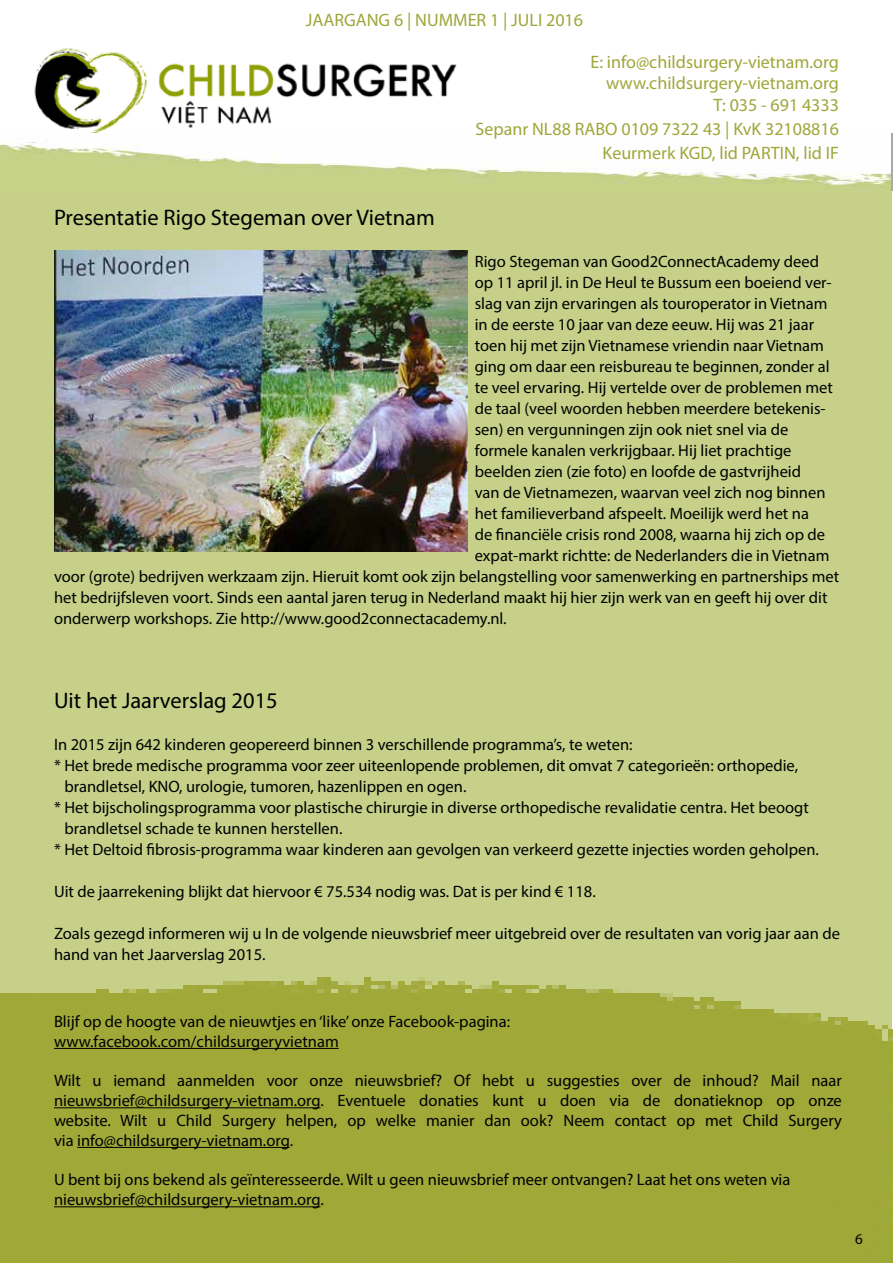
<style>
.page{position:relative;width:893px;height:1263px;background:#fff}
.page>*{position:absolute;margin:0;border:0;box-sizing:border-box;transform-origin:0 0}
.t1{font:22.5px "Myriad Pro";color:#000101}
.t2{font:18px/21.6px "Myriad Pro";color:#9ea73a;text-align:right}
.t3{font:16.5px/19.8px "Myriad Pro";color:#000101}
.t4{font:15px "Myriad Pro";color:#000101}
</style>
<div class="page">
<div style="left:0;top:185px;width:892px;height:1078px;background:#c6d088"></div>
<img style="left:34px;top:48px;width:423px;height:85px">
<div style="left:1px;top:977px;width:892px;height:286px;background:#a0a838"></div>
<img style="left:0;top:142px;width:891px;height:45px">
<hr style="left:54px;top:1048px;width:285px;height:1px;background:#000101">
<hr style="left:54px;top:1107px;width:267px;height:1px;background:#000101">
<hr style="left:77px;top:1147px;width:213px;height:1px;background:#000101">
<hr style="left:54px;top:1206px;width:267px;height:1px;background:#000101">
<img style="left:54px;top:251px;width:414px;height:300px">
<p class="t2" style="left:306px;top:9px;width:279px">JAARGANG 6 | NUMMER 1 | JULI 2016</p>
<h1 class="t1" style="left:54px;top:203px;width:382px">Presentatie Rigo Stegeman over Vietnam</h1>
<p class="t2" style="left:590px;top:50px;width:250px">E: info@childsurgery-vietnam.org www.childsurgery-vietnam.org<br>T: 035 - 691 4333</p>
<p class="t2" style="left:475px;top:116px;width:365px;line-height:24px">Sepanr NL88 RABO 0109 7322 43 | KvK 32108816<br>Keurmerk KGD, lid PARTIN, lid IF</p>
<p class="t3" style="left:475px;top:251px;width:346px">Rigo Stegeman van Good2ConnectAcademy deed</p>
<p class="t3" style="left:475px;top:272px;width:358px">op 11 april jl. in De Heul te Bussum een boeiend ver-</p>
<p class="t3" style="left:475px;top:293px;width:354px">slag van zijn ervaringen als touroperator in Vietnam</p>
<p class="t3" style="left:475px;top:314px;width:341px">in de eerste 10 jaar van deze eeuw. Hij was 21 jaar</p>
<p class="t3" style="left:475px;top:335px;width:351px">toen hij met zijn Vietnamese vriendin naar Vietnam</p>
<p class="t3" style="left:475px;top:356px;width:356px">ging om daar een reisbureau te beginnen, zonder al</p>
<p class="t3" style="left:475px;top:377px;width:360px">te veel ervaring. Hij vertelde over de problemen met</p>
<p class="t3" style="left:475px;top:398px;width:352px">de taal (veel woorden hebben meerdere betekenis-</p>
<p class="t3" style="left:475px;top:419px;width:315px">sen) en vergunningen zijn ook niet snel via de</p>
<p class="t3" style="left:475px;top:440px;width:318px">formele kanalen verkrijgbaar. Hij liet prachtige</p>
<p class="t3" style="left:475px;top:461px;width:328px">beelden zien (zie foto) en loofde de gastvrijheid</p>
<p class="t3" style="left:475px;top:482px;width:352px">van de Vietnamezen, waarvan veel zich nog binnen</p>
<p class="t3" style="left:475px;top:503px;width:336px">het familieverband afspeelt. Moeilijk werd het na</p>
<p class="t3" style="left:475px;top:524px;width:352px">de financiële crisis rond 2008, waarna hij zich op de</p>
<p class="t3" style="left:475px;top:545px;width:356px">expat-markt richtte: de Nederlanders die in Vietnam</p>
<p class="t3" style="left:54px;top:566px;width:787px">voor (grote) bedrijven werkzaam zijn. Hieruit komt ook zijn belangstelling voor samenwerking en partnerships met</p>
<p class="t3" style="left:54px;top:587px;width:775px">het bedrijfsleven voort. Sinds een aantal jaren terug in Nederland maakt hij hier zijn werk van en geeft hij over dit</p>
<p class="t3" style="left:54px;top:608px;width:454px">onderwerp workshops. Zie http://www.good2connectacademy.nl.</p>
<h1 class="t1" style="left:54px;top:686px;width:225px">Uit het Jaarverslag 2015</h1>
<p class="t3" style="left:54px;top:734px;width:580px">In 2015 zijn 642 kinderen geopereerd binnen 3 verschillende programma’s, te weten:</p>
<p class="t3" style="left:54px;top:755px;width:746px">* Het brede medische programma voor zeer uiteenlopende problemen, dit omvat 7 categorieën: orthopedie,</p>
<p class="t3" style="left:64px;top:776px;width:403px">brandletsel, KNO, urologie, tumoren, hazenlippen en ogen.</p>
<p class="t3" style="left:54px;top:797px;width:756px">* Het bijscholingsprogramma voor plastische chirurgie in diverse orthopedische revalidatie centra. Het beoogt</p>
<p class="t3" style="left:64px;top:818px;width:279px">brandletsel schade te kunnen herstellen.</p>
<p class="t3" style="left:54px;top:839px;width:766px">* Het Deltoid fibrosis-programma waar kinderen aan gevolgen van verkeerd gezette injecties worden geholpen.</p>
<p class="t3" style="left:54px;top:881px;width:543px">Uit de jaarrekening blijkt dat hiervoor € 75.534 nodig was. Dat is per kind € 118.</p>
<p class="t3" style="left:54px;top:922px;width:787px;line-height:21px">Zoals gezegd informeren wij u In de volgende nieuwsbrief meer uitgebreid over de resultaten van vorig jaar aan de hand van het Jaarverslag 2015.</p>
<p class="t3" style="left:54px;top:1011px;width:458px">Blijf op de hoogte van de nieuwtjes en ‘like’ onze Facebook-pagina: www.facebook.com/childsurgeryvietnam</p>
<p class="t3" style="left:54px;top:1071px;width:789px;text-align:justify">Wilt u iemand aanmelden voor onze nieuwsbrief? Of hebt u suggesties over de inhoud? Mail naar nieuwsbrief@childsurgery-vietnam.org. Eventuele donaties kunt u doen via de donatieknop op onze website. Wilt u Child Surgery helpen, op welke manier dan ook? Neem contact op met Child Surgery via info@childsurgery-vietnam.org.</p>
<p class="t3" style="left:54px;top:1170px;width:738px">U bent bij ons bekend als geïnteresseerde. Wilt u geen nieuwsbrief meer ontvangen? Laat het ons weten via nieuwsbrief@childsurgery-vietnam.org.</p>
<p class="t4" style="left:855px;top:1230px;width:9px">6</p>
</div>
